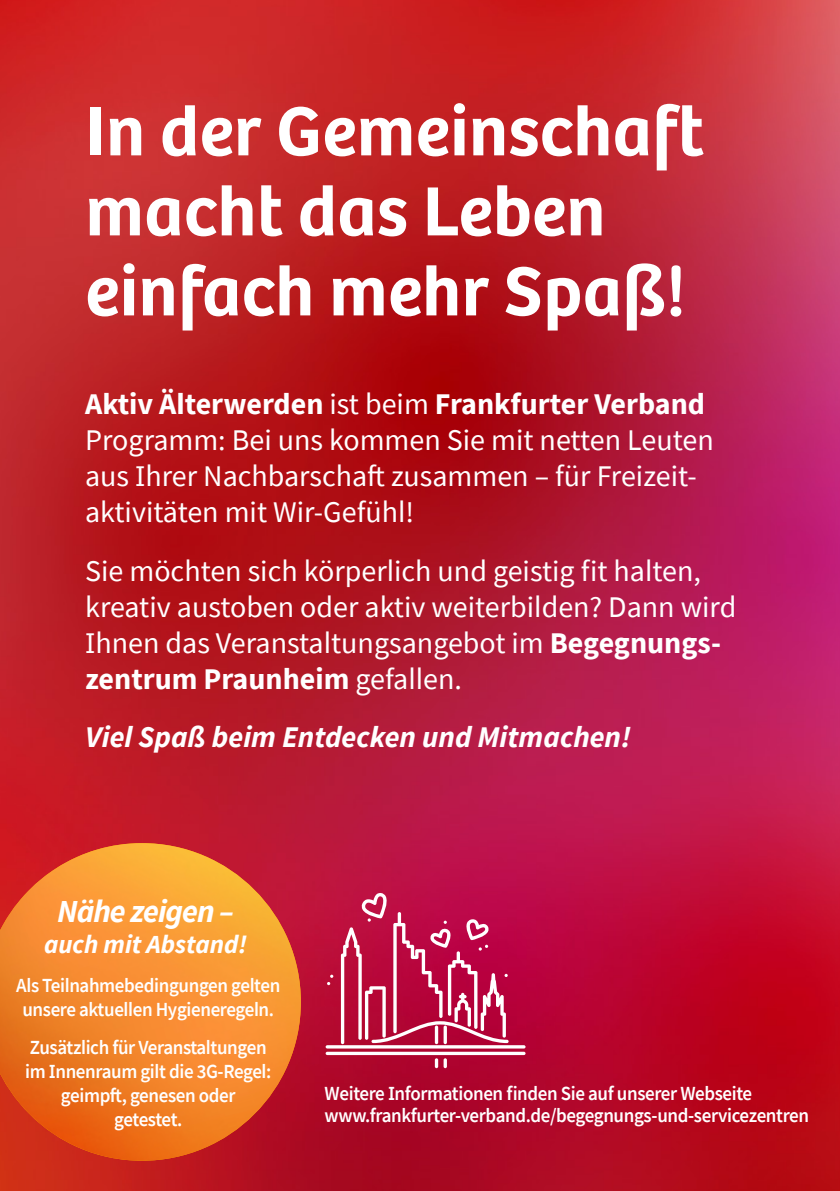
<style>
.page{position:relative;width:840px;height:1191px;background:#fff}
.page>*{position:absolute;margin:0;border:0;box-sizing:border-box;transform-origin:0 0}
.t1{font:600 72px/80px "Bree";color:#fff}
.t2{font:italic 700 32px "Source Sans Pro";letter-spacing:-.03em;color:#fff}
.t3{font:30px/36px "Source Sans Pro";color:#fff}
.t4{font:italic 700 30px "Source Sans Pro";color:#fff}
.t5{font:italic 700 26px "Source Sans Pro";color:#fff}
.t6{font:600 20px/24px "Source Sans Pro";letter-spacing:-.02em;color:#fff;text-align:center;scale:.95 1}
.s1{font-weight:700}
</style>
<div class="page">
<img style="left:0;top:0;width:839px;height:1191px">
<svg style="left:434px;top:1058px;width:4px;height:10px"></svg>
<svg style="left:443px;top:1058px;width:3px;height:10px"></svg>
<svg style="left:325px;top:1051px;width:200px;height:4px"></svg>
<hr style="left:325px;top:1045px;width:200px;height:3px;background:#fff;border-radius:2px">
<svg style="left:327px;top:974px;width:6px;height:11px"></svg>
<svg style="left:341px;top:892px;width:167px;height:152px;background:#c4325f"></svg>
<img style="left:0;top:843px;width:301px;height:317px">
<h1 class="t1" style="left:85px;top:92px;width:620px">In der Gemeinschaft macht das Leben einfach mehr Spaß!</h1>
<p class="t3" style="left:85px;top:386px;width:629px"><span class="s1">Aktiv Älterwerden</span> ist beim <span class="s1">Frankfurter Verband </span>Programm: Bei uns kommen Sie mit netten Leuten aus Ihrer Nachbarschaft zusammen – für Freizeit&shy;aktivitäten mit Wir-Gefühl!</p>
<p class="t3" style="left:85px;top:552px;width:652px">Sie möchten sich körperlich und geistig fit halten, kreativ austoben oder aktiv weiterbilden? Dann wird Ihnen das Veranstaltungsangebot im <span class="s1">Begegnungs&shy;zentrum Praunheim</span> gefallen.</p>
<p class="t4" style="left:85px;top:717px;width:547px">Viel Spaß beim Entdecken und Mitmachen!</p>
<p class="t2" style="left:57px;top:889px;width:178px">Nähe zeigen –</p>
<p class="t5" style="left:44px;top:926px;width:204px">auch mit Abstand!</p>
<p class="t6" style="left:16px;top:973px;width:279px">Als Teilnahmebedingungen gelten unsere aktuellen Hygieneregeln.</p>
<p class="t6" style="left:25px;top:1035px;width:261px">Zusätzlich für Veranstaltungen im Innenraum gilt die 3G-Regel: geimpft, genesen oder getestet.</p>
<p class="t6" style="left:324px;top:1082px;width:511px;line-height:22px;text-align:left">Weitere Informationen finden Sie auf unserer Webseite www.frankfurter-verband.de/begegnungs-und-servicezentren</p>
</div>
